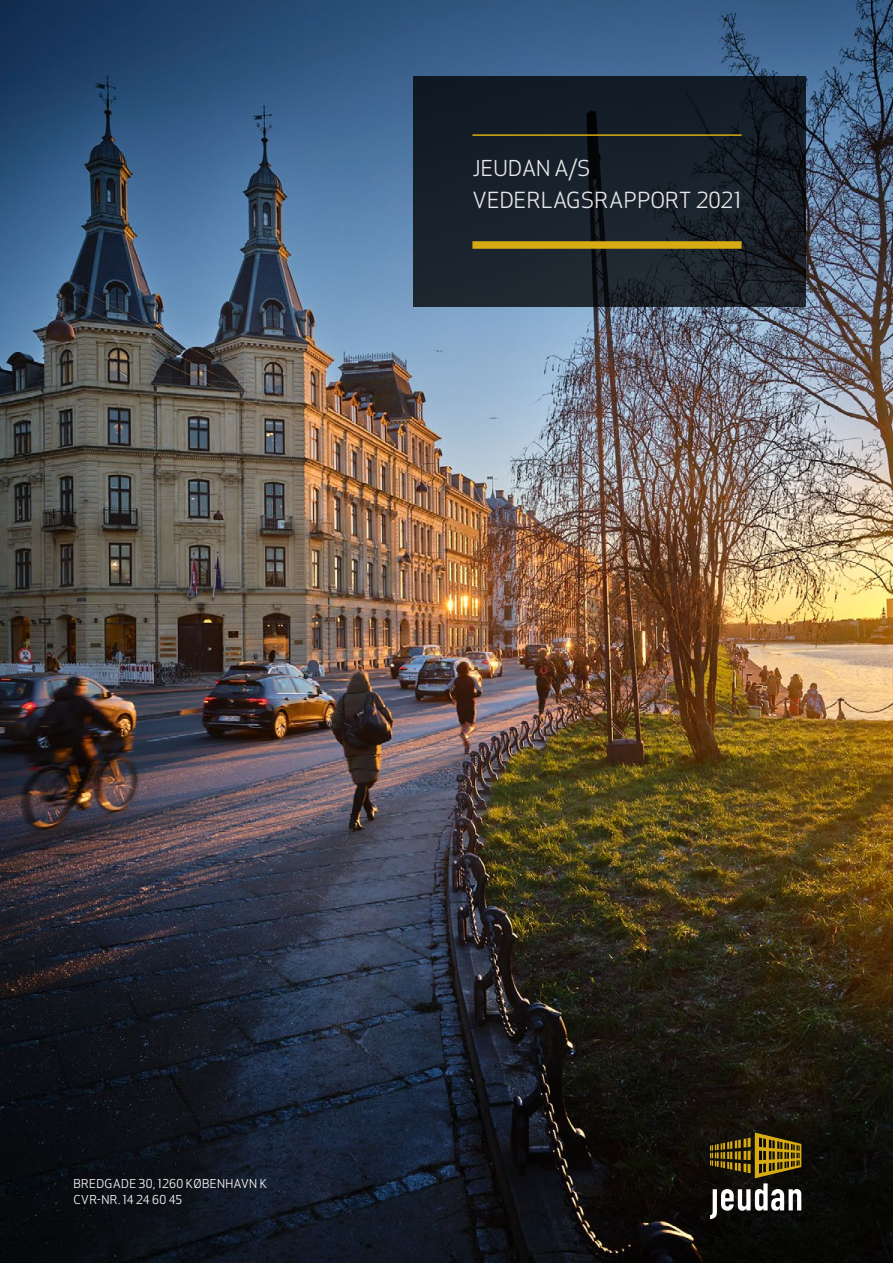
<style>
.page{position:relative;width:893px;height:1263px;background:#fff}
.page>*{position:absolute;margin:0;border:0;box-sizing:border-box;transform-origin:0 0}
.t1{font:21.75px "Apex New";letter-spacing:.02em;color:#fff}
.t2{font:21.45px "Apex New";letter-spacing:.015em;color:#fff}
.t3{font:12px/16.5px "Apex New";letter-spacing:.04em;color:#fff}
</style>
<div class="page">
<img style="left:0;top:0;width:893px;height:1263px">
<svg style="left:413px;top:77px;width:393px;height:230px;fill:#17202a"></svg>
<div style="left:472px;top:241px;width:270px;height:8px;background:#d8ab12"></div>
<hr style="left:472px;top:134px;width:270px;height:2px;background:#d8ab12">
<svg style="left:710px;top:1132px;width:91px;height:87px"></svg>
<h2 class="t2" style="left:472px;top:155px;width:119px">JEUDAN A/S</h2>
<h1 class="t1" style="left:472px;top:187px;width:270px">VEDERLAGSRAPPORT 2021</h1>
<p class="t3" style="left:73px;top:1175px;width:195px">BREDGADE 30, 1260 KØBENHAVN K<br>CVR-NR. 14 24 60 45</p>
</div>
